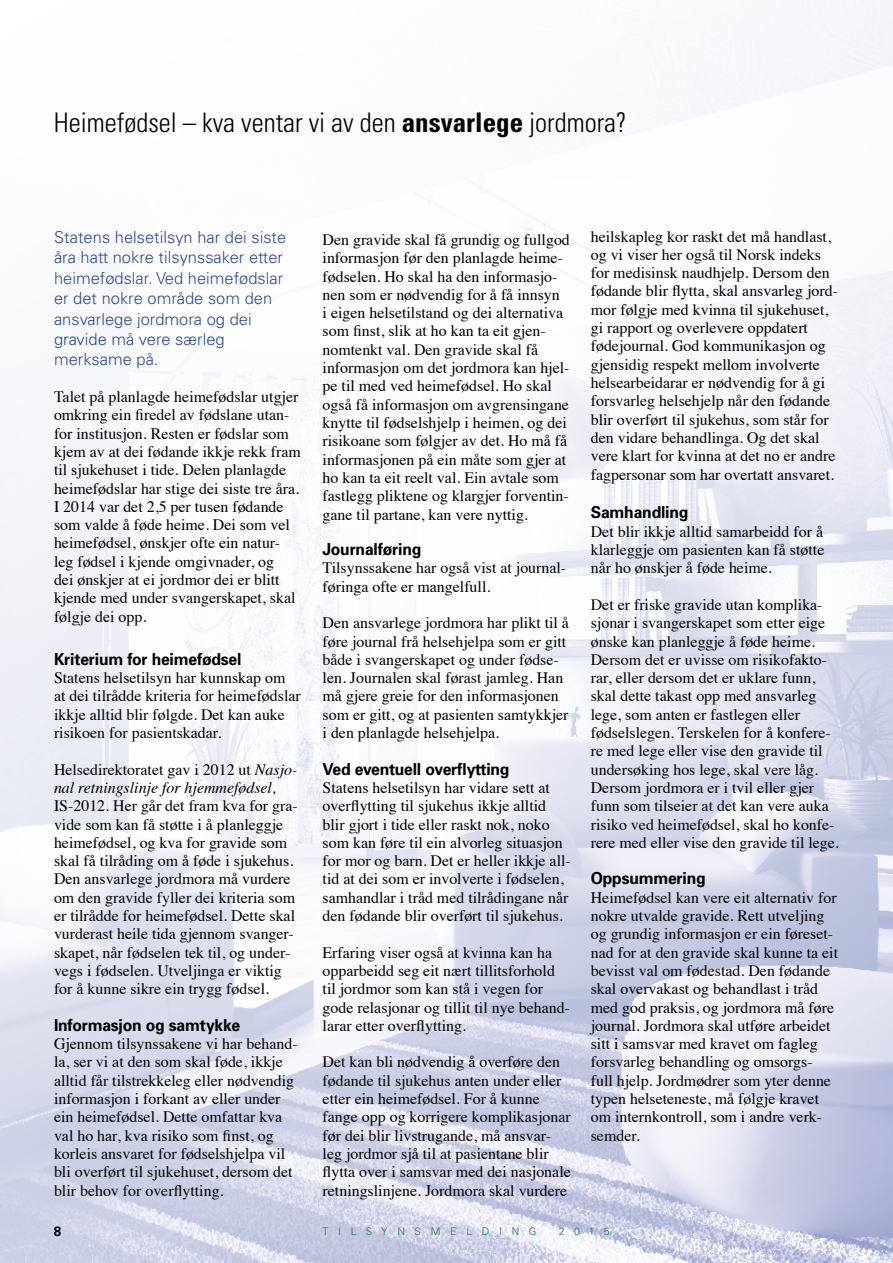
<style>
.page{position:relative;width:893px;height:1263px;background:#fff}
.page>*{position:absolute;margin:0;border:0;box-sizing:border-box;transform-origin:0 0}
.t1{font:300 condensed 27px "Univers";color:#000}
.t2{font:300 16.5px/20.4px "Univers";color:#2a4b9b}
.t3{font:700 16.5px "Univers";letter-spacing:-.01em;color:#000;scale:.95 1}
.t4{font:15.9px/18.3px "Times";color:#000}
.t5{font:italic 15.9px/18.3px "Times";color:#000}
.t6{font:700 13.5px "Univers";color:#000}
.t7{font:300 10.5px "Univers";letter-spacing:.92em;color:#1d7c4e}
.s1{font-weight:700}
.s2{font-style:normal}
</style>
<div class="page">
<img style="left:0;top:0;width:893px;height:1263px">
<h1 class="t1" style="left:54px;top:106px;width:574px">Heimefødsel – kva ventar vi av den <span class="s1">ansvarlege</span> jordmora?</h1>
<p class="t2" style="left:54px;top:226px;width:234px">Statens helsetilsyn har dei siste åra hatt nokre tilsynssaker etter heimefødslar. Ved heimefødslar er det nokre område som den ansvarlege jordmora og dei gravide må vere særleg merksame på.</p>
<p class="t4" style="left:54px;top:386px;width:248px">Talet på planlagde heimefødslar utgjer omkring ein firedel av fødslane utan&shy;for institusjon. Resten er fødslar som kjem av at dei fødande ikkje rekk fram til sjukehuset i tide. Delen planlagde heimefødslar har stige dei siste tre åra.<br>I 2014 var det 2,5 per tusen fødande som valde å føde heime. Dei som vel heimefødsel, ønskjer ofte ein natur&shy;leg fødsel i kjende omgivnader, og<br>dei ønskjer at ei jordmor dei er blitt kjende med under svangerskapet, skal følgje dei opp.</p>
<p class="t3" style="left:54px;top:648px;width:199px">Kriterium for heimefødsel</p>
<p class="t4" style="left:54px;top:667px;width:248px">Statens helsetilsyn har kunnskap om at dei tilrådde kriteria for heimefødslar ikkje alltid blir følgde. Det kan auke risikoen for pasientskadar.</p>
<p class="t5" style="left:54px;top:759px;width:245px"><span class="s2">Helsedirektoratet gav i 2012 ut</span> Nasjo&shy;nal retningslinje for hjemmefødsel,</p>
<p class="t4" style="left:54px;top:795px;width:245px">IS-2012. Her går det fram kva for gra&shy;vide som kan få støtte i å planleggje heimefødsel, og kva for gravide som skal få tilråding om å føde i sjukehus.<br>Den ansvarlege jordmora må vurdere om den gravide fyller dei kriteria som er tilrådde for heimefødsel. Dette skal vurderast heile tida gjennom svanger&shy;skapet, når fødselen tek til, og under&shy;vegs i fødselen. Utveljinga er viktig for å kunne sikre ein trygg fødsel.</p>
<p class="t3" style="left:54px;top:1014px;width:197px">Informasjon og samtykke</p>
<p class="t4" style="left:54px;top:1033px;width:245px">Gjennom tilsynssakene vi har behand&shy;la, ser vi at den som skal føde, ikkje alltid får tilstrekkeleg eller nødvendig informasjon i forkant av eller under ein heimefødsel. Dette omfattar kva val ho har, kva risiko som finst, og korleis ansvaret for fødselshjelpa vil bli overført til sjukehuset, dersom det blir behov for overflytting.</p>
<p class="t4" style="left:323px;top:229px;width:249px">Den gravide skal få grundig og fullgod informasjon før den planlagde heime&shy;fødselen. Ho skal ha den informasjo&shy;nen som er nødvendig for å få innsyn<br>i eigen helsetilstand og dei alternativa som finst, slik at ho kan ta eit gjen&shy;nomtenkt val. Den gravide skal få informasjon om det jordmora kan hjel&shy;pe til med ved heimefødsel. Ho skal også få informasjon om avgrensingane knytte til fødselshjelp i heimen, og dei risikoane som følgjer av det. Ho må få informasjonen på ein måte som gjer at ho kan ta eit reelt val. Ein avtale som fastlegg pliktene og klargjer forventin&shy;gane til partane, kan vere nyttig.</p>
<p class="t3" style="left:323px;top:538px;width:106px">Journalføring</p>
<p class="t4" style="left:323px;top:557px;width:245px">Tilsynssakene har også vist at journal&shy;føringa ofte er mangelfull.</p>
<p class="t4" style="left:323px;top:612px;width:248px">Den ansvarlege jordmora har plikt til å føre journal frå helsehjelpa som er gitt både i svangerskapet og under fødse&shy;len. Journalen skal førast jamleg. Han må gjere greie for den informasjonen som er gitt, og at pasienten samtykkjer i den planlagde helsehjelpa.</p>
<p class="t3" style="left:323px;top:758px;width:198px">Ved eventuell overflytting</p>
<p class="t4" style="left:323px;top:777px;width:250px">Statens helsetilsyn har vidare sett at overflytting til sjukehus ikkje alltid blir gjort i tide eller raskt nok, noko som kan føre til ein alvorleg situasjon for mor og barn. Det er heller ikkje all&shy;tid at dei som er involverte i fødselen, samhandlar i tråd med tilrådingane når den fødande blir overført til sjukehus.</p>
<p class="t4" style="left:323px;top:942px;width:249px">Erfaring viser også at kvinna kan ha opparbeidd seg eit nært tillitsforhold til jordmor som kan stå i vegen for gode relasjonar og tillit til nye behand&shy;larar etter overflytting.</p>
<p class="t4" style="left:323px;top:1051px;width:250px">Det kan bli nødvendig å overføre den fødande til sjukehus anten under eller etter ein heimefødsel. For å kunne fange opp og korrigere komplikasjonar før dei blir livstrugande, må ansvar&shy;leg jordmor sjå til at pasientane blir flytta over i samsvar med dei nasjonale retningslinjene. Jordmora skal vurdere</p>
<p class="t4" style="left:591px;top:226px;width:249px">heilskapleg kor raskt det må handlast, og vi viser her også til Norsk indeks for medisinsk naudhjelp. Dersom den fødande blir flytta, skal ansvarleg jord&shy;mor følgje med kvinna til sjukehuset, gi rapport og overlevere oppdatert fødejournal. God kommunikasjon og gjensidig respekt mellom involverte helsearbeidarar er nødvendig for å gi forsvarleg helsehjelp når den fødande blir overført til sjukehus, som står for den vidare behandlinga. Og det skal vere klart for kvinna at det no er andre fagpersonar som har overtatt ansvaret.</p>
<p class="t3" style="left:591px;top:502px;width:104px">Samhandling</p>
<p class="t4" style="left:591px;top:521px;width:235px;text-align:justify">Det blir ikkje alltid samarbeidd for å klarleggje om pasienten kan få støtte når ho ønskjer å føde heime.</p>
<p class="t4" style="left:591px;top:594px;width:250px">Det er friske gravide utan komplika&shy;sjonar i svangerskapet som etter eige ønske kan planleggje å føde heime.<br>Dersom det er uvisse om risikofakto&shy;rar, eller dersom det er uklare funn, skal dette takast opp med ansvarleg lege, som anten er fastlegen eller fødselslegen. Terskelen for å konfere&shy;re med lege eller vise den gravide til undersøking hos lege, skal vere låg.<br>Dersom jordmora er i tvil eller gjer funn som tilseier at det kan vere auka risiko ved heimefødsel, skal ho konfe&shy;rere med eller vise den gravide til lege.</p>
<p class="t3" style="left:591px;top:868px;width:123px">Oppsummering</p>
<p class="t4" style="left:591px;top:887px;width:249px">Heimefødsel kan vere eit alternativ for nokre utvalde gravide. Rett utveljing og grundig informasjon er ein føreset&shy;nad for at den gravide skal kunne ta eit bevisst val om fødestad. Den fødande skal overvakast og behandlast i tråd med god praksis, og jordmora må føre journal. Jordmora skal utføre arbeidet sitt i samsvar med kravet om fagleg forsvarleg behandling og omsorgs&shy;full hjelp. Jordmødrer som yter denne typen helseteneste, må følgje kravet om internkontroll, som i andre verk&shy;semder.</p>
<p class="t6" style="left:54px;top:1222px;width:9px">8</p>
<p class="t7" style="left:323px;top:1225px;width:215px">TILSYNSMELDING</p>
<p class="t7" style="left:559px;top:1225px;width:53px">2015</p>
</div>
